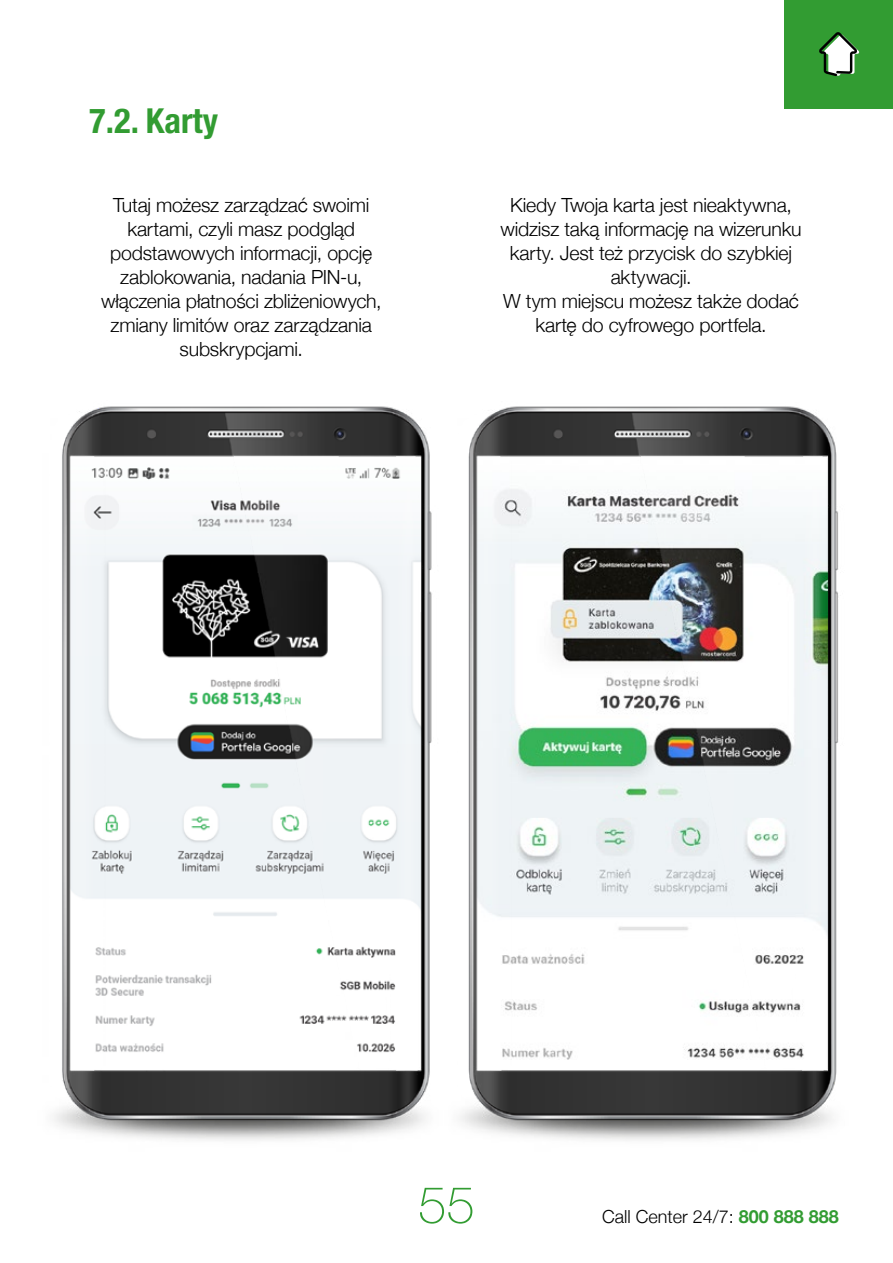
<style>
.page{position:relative;width:893px;height:1263px;background:#fff}
.page>*{position:absolute;margin:0;border:0;box-sizing:border-box;transform-origin:0 0}
.t1{font:100 51px "Helvetica Neue";color:#329c32}
.t2{font:700 condensed 34.5px "Helvetica Neue LT Pro";color:#329c32}
.t3{font:300 19.5px/24px "Helvetica Neue";letter-spacing:-.01em;color:#000;text-align:center}
.t4{font:300 18px "Helvetica Neue";color:#000}
.s1{font-weight:700;color:#329c32}
</style>
<div class="page">
<img style="left:553px;top:406px;width:286px;height:735px">
<img style="left:54px;top:406px;width:499px;height:734px">
<div style="left:784px;top:0;width:109px;height:108px;background:#329c32"></div>
<svg style="left:819px;top:32px;width:41px;height:44px"></svg>
<h2 class="t2" style="left:89px;top:100px;width:130px">7.2. Karty</h2>
<p class="t3" style="left:101px;top:192px;width:282px">Tutaj możesz zarządzać swoimi kartami, czyli masz podgląd podstawowych informacji, opcję zablokowania, nadania PIN-u, włączenia płatności zbliżeniowych, zmiany limitów oraz zarządzania subskrypcjami.</p>
<p class="t3" style="left:500px;top:192px;width:303px">Kiedy Twoja karta jest nieaktywna, widzisz taką informację na wizerunku karty. Jest też przycisk do szybkiej aktywacji.<br>W tym miejscu możesz także dodać kartę do cyfrowego portfela.</p>
<h1 class="t1" style="left:418px;top:1166px;width:58px">55</h1>
<p class="t4" style="left:602px;top:1202px;width:238px">Call Center 24/7: <span class="s1">800 888 888</span></p>
</div>
